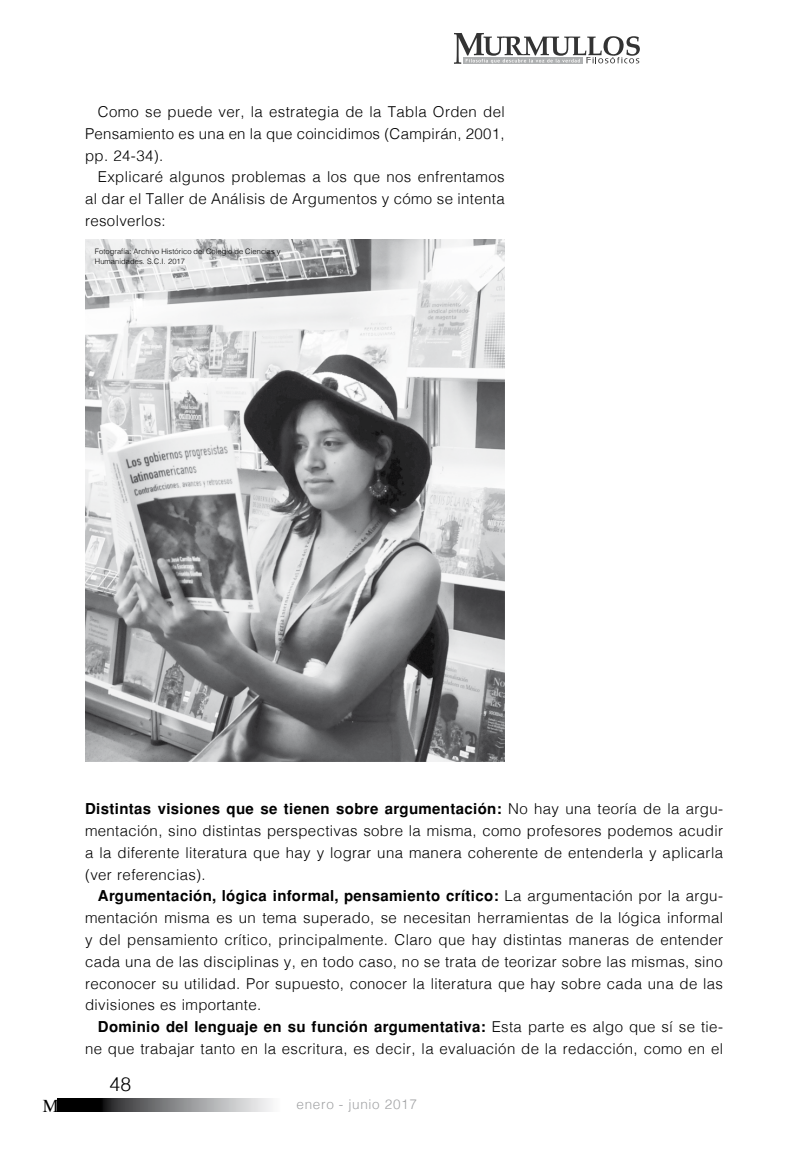
<style>
.page{position:relative;width:808px;height:1149px;background:#fff}
.page>*{position:absolute;margin:0;border:0;box-sizing:border-box;transform-origin:0 0}
.t1{font:300 19.5px "Helvetica";color:#000}
.t2{font:18px "Times";color:#000}
.t3{font:300 15px/21.8px "Helvetica";letter-spacing:.025em;color:#000;text-align:justify}
.t4{font:300 13.5px "Helvetica";letter-spacing:.05em;color:#a1a2a4}
.t5{font:300 7.5px/10.5px "Helvetica";letter-spacing:.01em;color:#000}
.s1{font-weight:700}
</style>
<div class="page">
<svg style="left:57px;top:1098px;width:215px;height:12px;background:#737374"></svg>
<svg style="left:454px;top:33px;width:186px;height:30px"></svg>
<img style="left:85px;top:239px;width:419px;height:522px">
<p class="t3" style="left:85px;top:100px;width:421px;text-indent:13px">Como se puede ver, la estrategia de la Tabla Orden del Pensamiento es una en la que coincidimos (Campirán, 2001, pp. 24-34).</p>
<p class="t3" style="left:85px;top:165px;width:421px;text-indent:13px">Explicaré algunos problemas a los que nos enfrentamos al dar el Taller de Análisis de Argumentos y cómo se intenta resolverlos:</p>
<p class="t5" style="left:95px;top:245px;width:187px">Fotografía: Archivo Histórico del Colegio de Ciencias y<br>Humanidades. S.C.I. 2017</p>
<p class="t3" style="left:85px;top:796px;width:639px"><span class="s1">Distintas visiones que se tienen sobre argumentación:</span> No hay una teoría de la argu&shy;mentación, sino distintas perspectivas sobre la misma, como profesores podemos acudir a la diferente literatura que hay y lograr una manera coherente de entenderla y aplicarla (ver referencias).</p>
<p class="t3" style="left:85px;top:883px;width:639px;text-indent:13px"><span class="s1">Argumentación, lógica informal, pensamiento crítico:</span> La argumentación por la argu&shy;mentación misma es un tema superado, se necesitan herramientas de la lógica informal y del pensamiento crítico, principalmente. Claro que hay distintas maneras de entender cada una de las disciplinas y, en todo caso, no se trata de teorizar sobre las mismas, sino reconocer su utilidad. Por supuesto, conocer la literatura que hay sobre cada una de las divisiones es importante.</p>
<p class="t3" style="left:85px;top:1014px;width:639px;text-align:right"><span class="s1">Dominio del lenguaje en su función argumentativa:</span> Esta parte es algo que sí se tie&shy;ne que trabajar tanto en la escritura, es decir, la evaluación de la redacción, como en el</p>
<h1 class="t1" style="left:109px;top:1066px;width:23px">48</h1>
<p class="t2" style="left:43px;top:1088px;width:18px">M</p>
<p class="t4" style="left:297px;top:1092px;width:122px">enero - junio 2017</p>
</div>
